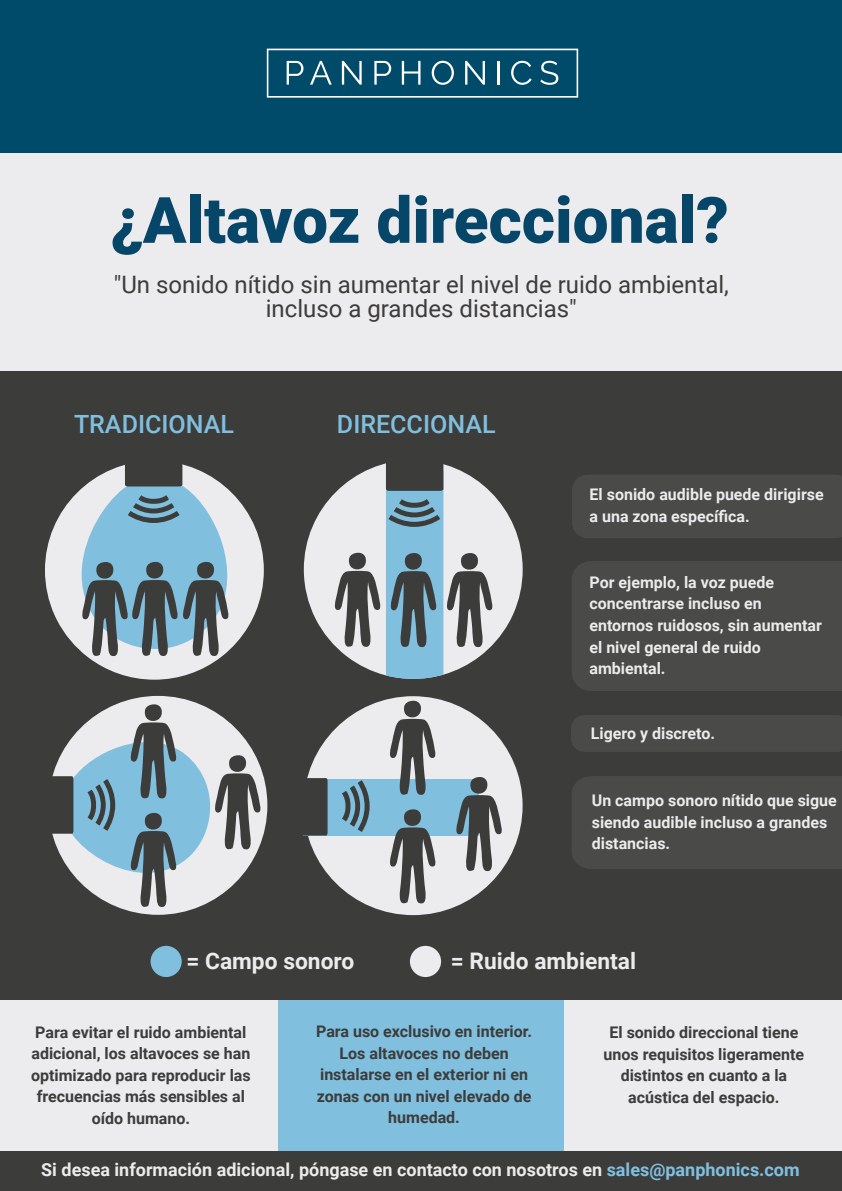
<style>
.page{position:relative;width:842px;height:1191px;background:#fff}
.page>*{position:absolute;margin:0;border:0;box-sizing:border-box;transform-origin:0 0}
.t1{font:900 64px "Roboto";color:#064668}
.t2{font:500 25.1px "Roboto";color:#80bfde}
.t3{font:24px/24px "Roboto";color:#3d3c3b;text-align:center}
.t4{font:700 22.8px "Roboto";color:#ecebed}
.t5{font:700 18px "Roboto";color:#ecebed}
.t6{font:700 16px/21.6px "Roboto";color:#3c3c3b;text-align:center}
.t7{font:700 16px/21.6px "Roboto";color:#ecebed}
.s1{color:#80c0e0}
</style>
<div class="page">
<div style="left:0;top:962px;width:279px;height:229px;background:#ecebed"></div>
<div style="left:279px;top:962px;width:286px;height:229px;background:#80bfde"></div>
<div style="left:564px;top:962px;width:278px;height:229px;background:#ecebed"></div>
<div style="left:0;top:0;width:842px;height:1000px;background:#3c3c3b"></div>
<div style="left:0;top:138px;width:842px;height:232px;background:#ecebed"></div>
<div style="left:0;top:0;width:842px;height:153px;background:#004a6a"></div>
<div style="left:151px;top:946px;width:31px;height:31px;background:#80bfde;border-radius:50%"></div>
<div style="left:410px;top:946px;width:31px;height:31px;background:#ecebed;border-radius:50%"></div>
<svg style="left:304px;top:494px;width:219px;height:150px;fill:#ecebed"></svg>
<svg style="left:332px;top:463px;width:161px;height:216px"></svg>
<svg style="left:45px;top:491px;width:219px;height:188px;fill:#ecebed"></svg>
<svg style="left:79px;top:464px;width:163px;height:196px"></svg>
<svg style="left:52px;top:702px;width:209px;height:209px"></svg>
<div style="left:304px;top:696px;width:219px;height:219px;background:#ecebed;border-radius:50%"></div>
<div style="left:304px;top:779px;width:175px;height:56px;background:#80bfde"></div>
<svg style="left:304px;top:778px;width:24px;height:57px"></svg>
<svg style="left:453px;top:777px;width:50px;height:98px"></svg>
<svg style="left:342px;top:780px;width:28px;height:52px"></svg>
<svg style="left:387px;top:809px;width:49px;height:95px"></svg>
<svg style="left:387px;top:699px;width:49px;height:96px"></svg>
<svg style="left:267px;top:49px;width:311px;height:49px"></svg>
<div style="left:571px;top:715px;width:271px;height:37px;background:#4a4a49"></div>
<div style="left:572px;top:776px;width:270px;height:93px;background:#4a4a49"></div>
<div style="left:572px;top:475px;width:270px;height:63px;background:#4a4a49"></div>
<div style="left:572px;top:561px;width:270px;height:130px;background:#4a4a49"></div>
<div style="left:0;top:1151px;width:842px;height:40px;background:#3c3c3b"></div>
<h1 class="t1" style="left:110px;top:195px;width:620px">¿Altavoz direccional?</h1>
<h3 class="t3" style="left:114px;top:275px;width:617px">"Un sonido nítido sin aumentar el nivel de ruido ambiental, incluso a grandes distancias"</h3>
<h2 class="t2" style="left:74px;top:414px;width:162px">TRADICIONAL</h2>
<h2 class="t2" style="left:337px;top:414px;width:160px">DIRECCIONAL</h2>
<p class="t7" style="left:590px;top:485px;width:236px">El sonido audible puede dirigirse a una zona específica.</p>
<p class="t7" style="left:589px;top:573px;width:234px">Por ejemplo, la voz puede concentrarse incluso en entornos ruidosos, sin aumentar el nivel general de ruido ambiental.</p>
<p class="t7" style="left:591px;top:724px;width:126px">Ligero y discreto.</p>
<p class="t7" style="left:592px;top:791px;width:247px">Un campo sonoro nítido que sigue siendo audible incluso a grandes distancias.</p>
<h3 class="t4" style="left:186px;top:952px;width:169px">= Campo sonoro</h3>
<h3 class="t4" style="left:451px;top:952px;width:187px">= Ruido ambiental</h3>
<p class="t6" style="left:31px;top:1023px;width:221px">Para evitar el ruido ambiental adicional, los altavoces se han optimizado para reproducir las frecuencias más sensibles al oído humano.</p>
<p class="t6" style="left:316px;top:1022px;width:217px">Para uso exclusivo en interior.<br>Los altavoces no deben instalarse en el exterior ni en zonas con un nivel elevado de humedad.</p>
<p class="t6" style="left:604px;top:1023px;width:202px">El sonido direccional tiene unos requisitos ligeramente distintos en cuanto a la acústica del espacio.</p>
<p class="t5" style="left:41px;top:1162px;width:760px">Si desea información adicional, póngase en contacto con nosotros en <span class="s1">sales@panphonics.com</span></p>
</div>
